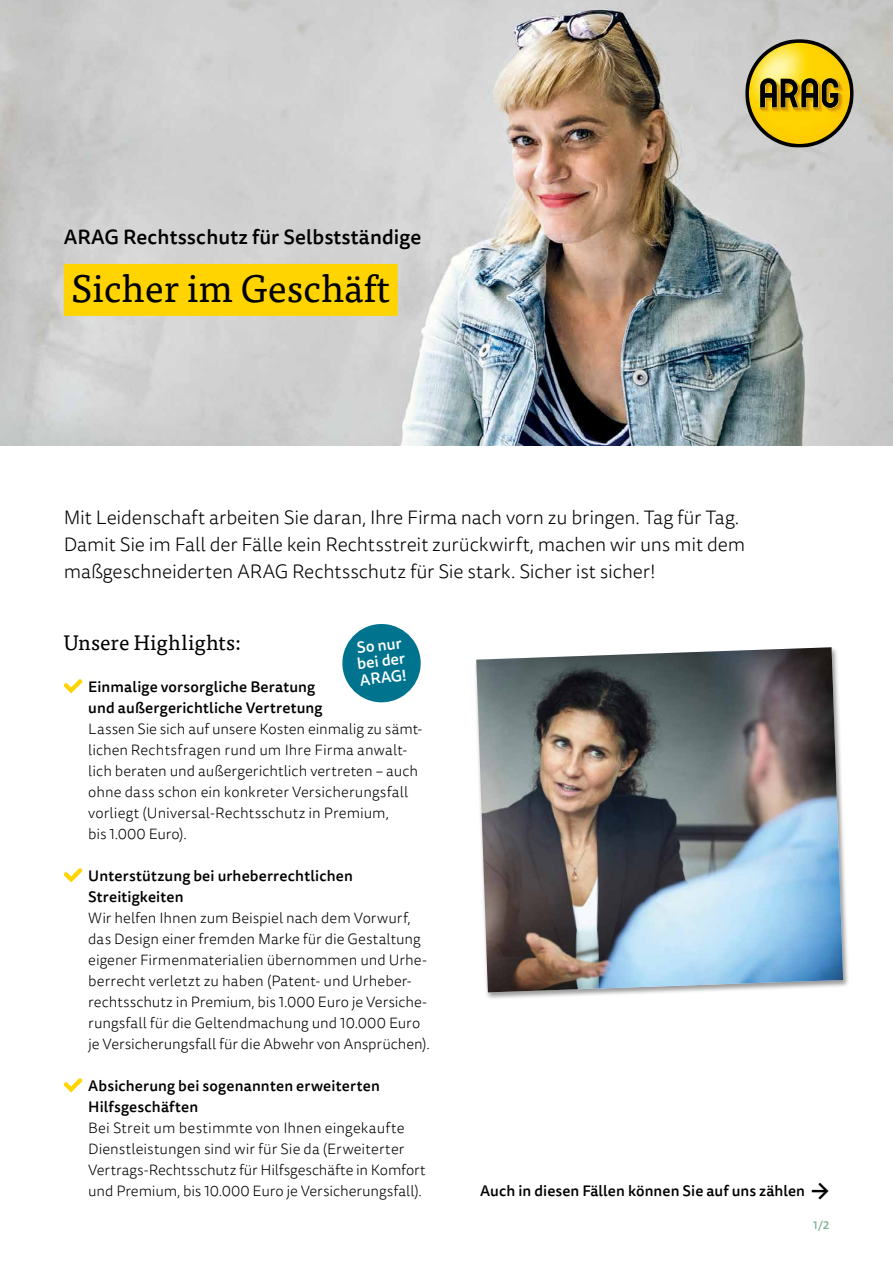
<style>
.page{position:relative;width:893px;height:1263px;background:#fff}
.page>*{position:absolute;margin:0;border:0;box-sizing:border-box;transform-origin:0 0}
.t1{font:38.25px "Tisa OT";color:#000}
.t2{font:21px "Tisa OT";letter-spacing:.005em;color:#000}
.t3{font:500 20.25px "Tisa Sans OT";letter-spacing:.005em;color:#000}
.t4{font:300 19.5px/27px "Tisa Sans OT";letter-spacing:-.01em;color:#000}
.t5{font:500 15.6px/16.2px "Tisa Sans OT";color:#fff;text-align:justify}
.t6{font:300 15px/21px "Tisa Sans OT";color:#000}
.t7{font:500 15px/21px "Tisa Sans OT";letter-spacing:.01em;color:#000}
.t8{font:500 11.25px "Tisa Sans OT";color:#7db392}
.s1{font-size:22.5px}
</style>
<div class="page">
<img style="left:0;top:0;width:893px;height:446px">
<div style="left:474px;top:646px;width:375px;height:354px;background:#000;opacity:.4"></div>
<img style="left:476px;top:647px;width:367px;height:345px">
<div style="left:64px;top:264px;width:334px;height:52px;background:#ffd400"></div>
<svg style="left:745px;top:39px;width:109px;height:109px;background:#bba43b"></svg>
<svg style="left:63px;top:679px;width:20px;height:14px"></svg>
<svg style="left:63px;top:868px;width:20px;height:14px"></svg>
<svg style="left:63px;top:1078px;width:20px;height:14px"></svg>
<svg style="left:342px;top:624px;width:79px;height:79px"></svg>
<h3 class="t3" style="left:64px;top:224px;width:359px">ARAG Rechtsschutz für Selbstständige</h3>
<h1 class="t1" style="left:71px;top:265px;width:320px">Sicher im Geschäft</h1>
<h3 class="t4" style="left:64px;top:505px;width:683px">Mit Leidenschaft arbeiten Sie daran, Ihre Firma nach vorn zu bringen. Tag für Tag.<br>Damit Sie im Fall der Fälle kein Rechtsstreit zurückwirft, machen wir uns mit dem maßgeschneiderten ARAG Rechtsschutz für Sie stark. Sicher ist sicher!</h3>
<h2 class="t2" style="left:64px;top:630px;width:179px">Unsere Highlights:</h2>
<p class="t7" style="left:88px;top:677px;width:236px">Einmalige vorsorgliche Beratung und außergerichtliche Vertretung</p>
<p class="t6" style="left:88px;top:719px;width:336px">Lassen Sie sich auf unsere Kosten einmalig zu sämt&shy;lichen Rechtsfragen rund um Ihre Firma anwalt&shy;lich beraten und außergerichtlich vertreten – auch ohne dass schon ein konkreter Versicherungsfall vorliegt (Universal-Rechtsschutz in Premium,<br>bis 1.000 Euro).</p>
<p class="t7" style="left:88px;top:866px;width:266px">Unterstützung bei urheberrechtlichen<br>Streitigkeiten</p>
<p class="t6" style="left:88px;top:908px;width:343px">Wir helfen Ihnen zum Beispiel nach dem Vorwurf, das Design einer fremden Marke für die Gestaltung eigener Firmenmaterialien übernommen und Urhe&shy;berrecht verletzt zu haben (Patent- und Urheber&shy;rechtsschutz in Premium, bis 1.000 Euro je Versiche&shy;rungsfall für die Geltendmachung und 10.000 Euro je Versicherungsfall für die Abwehr von Ansprüchen).</p>
<p class="t7" style="left:88px;top:1076px;width:293px">Absicherung bei sogenannten erweiterten<br>Hilfsgeschäften</p>
<p class="t6" style="left:88px;top:1118px;width:339px">Bei Streit um bestimmte von Ihnen eingekaufte Dienstleistungen sind wir für Sie da (Erweiterter Vertrags-Rechtsschutz für Hilfsgeschäfte in Komfort und Premium, bis 10.000 Euro je Versicherungsfall).</p>
<p class="t5" style="left:354px;top:641px;width:50px;rotate:-7deg">So nur bei der ARAG!</p>
<p class="t7" style="left:480px;top:1181px;width:350px">Auch in diesen Fällen können Sie auf uns zählen <span class="s1">→</span></p>
<p class="t8" style="left:813px;top:1218px;width:18px">1/2</p>
</div>
